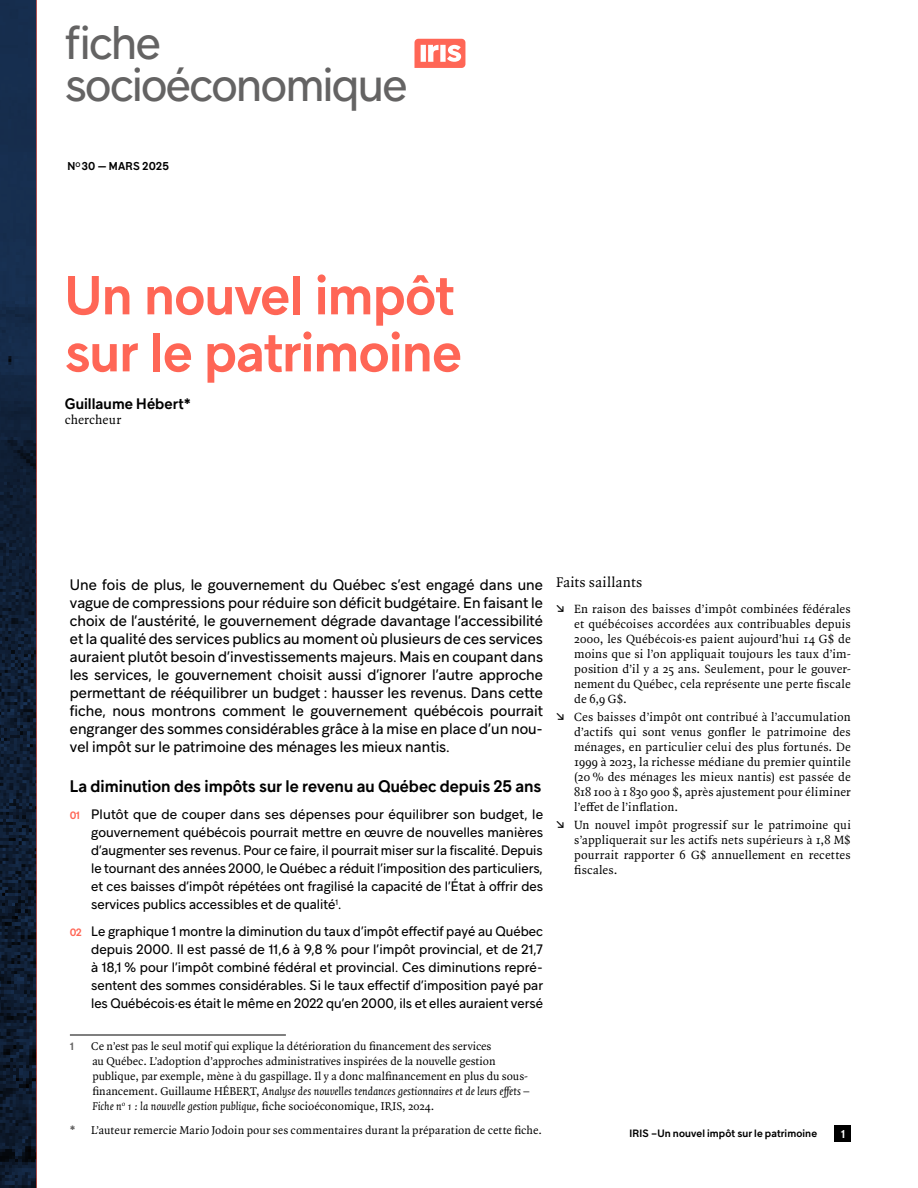
<style>
.page{position:relative;width:918px;height:1188px;background:#fff}
.page>*{position:absolute;margin:0;border:0;box-sizing:border-box;transform-origin:0 0}
.t1{font:600 54px/57px "Guillon";letter-spacing:-.01em;color:#ff6656}
.t2{font:46.5px/42px "Guillon";letter-spacing:-.04em;color:#646363}
.t3{font:600 16.5px "Guillon";color:#000}
.t4{font:15px/18px "Guillon";color:#000;text-align:justify}
.t5{font:600 15px "Guillon";letter-spacing:.005em;color:#000}
.t6{font:15px "Quadraat Pro";letter-spacing:.025em;color:#000}
.t7{font:13.5px/18px "Guillon";color:#000;text-align:justify}
.t8{font:13.5px "Quadraat Pro";letter-spacing:.01em;color:#000}
.t9{font:12.75px/15px "Quadraat Pro";letter-spacing:.01em;color:#000;text-align:justify}
.t10{font:12px/15px "Quadraat Pro";color:#000}
.t11{font:600 11.25px "Guillon";letter-spacing:.02em;color:#000}
.t12{font:600 11.25px "Guillon";color:#fff}
.t13{font:600 10.5px "Guillon";letter-spacing:.01em;color:#000}
.t14{font:600 10.5px "Guillon";color:#626161}
.s1{font-weight:600;font-size:10.5px;color:#ff6656}
.s2{font-style:italic}
.s3{font-family:"Guillon";font-weight:600;color:#626161}
.s4{font-family:"Guillon"}
</style>
<div class="page">
<div style="left:834px;top:1126px;width:16px;height:16px;background:#000"></div>
<img style="left:0;top:0;width:36px;height:1188px">
<svg style="left:414px;top:39px;width:51px;height:29px"></svg>
<hr style="left:70px;top:1035px;width:216px;height:1px;background:#000">
<h2 class="t2" style="left:65px;top:20px;width:344px">fiche socioéconomique</h2>
<p class="t11" style="left:67px;top:159px;width:103px">N<sup>O</sup> 30 — MARS 2025</p>
<h1 class="t1" style="left:65px;top:265px;width:399px">Un nouvel impôt sur le patrimoine</h1>
<p class="t5" style="left:65px;top:394px;width:128px">Guillaume Hébert*</p>
<p class="t8" style="left:65px;top:410px;width:58px">chercheur</p>
<p class="t4" style="left:70px;top:575px;width:475px">Une fois de plus, le gouvernement du Québec s’est engagé dans une vague de compressions pour réduire son déficit budgétaire. En faisant le choix de l’austérité, le gouvernement dégrade davantage l’accessibilité et la qualité des services publics au moment où plusieurs de ces services auraient plutôt besoin d’investissements majeurs. Mais en coupant dans les services, le gouvernement choisit aussi d’ignorer l’autre approche permettant de rééquilibrer un budget : hausser les revenus. Dans cette fiche, nous montrons comment le gouvernement québécois pourrait engranger des sommes considérables grâce à la mise en place d’un nou&shy;vel impôt sur le patrimoine des ménages les mieux nantis.</p>
<p class="t3" style="left:70px;top:776px;width:473px">La diminution des impôts sur le revenu au Québec depuis 25 ans</p>
<p class="t7" style="left:91px;top:805px;width:454px;text-indent:-21px"><span class="s1">01</span> Plutôt que de couper dans ses dépenses pour équilibrer son budget, le gouvernement québécois pourrait mettre en œuvre de nouvelles manières d’augmenter ses revenus. Pour ce faire, il pourrait miser sur la fiscalité. Depuis le tournant des années 2000, le Québec a réduit l’imposition des particuliers, et ces baisses d’impôt répétées ont fragilisé la capacité de l’État à offrir des services publics accessibles et de qualité<sup>1</sup>.</p>
<p class="t7" style="left:91px;top:922px;width:453px;text-indent:-21px"><span class="s1">02</span> Le graphique 1 montre la diminution du taux d’impôt effectif payé au Québec depuis 2000. Il est passé de 11,6 à 9,8 % pour l’impôt provincial, et de 21,7 à 18,1 % pour l’impôt combiné fédéral et provincial. Ces diminutions repré&shy;sentent des sommes considérables. Si le taux effectif d’imposition payé par les Québécois·es était le même en 2022 qu’en 2000, ils et elles auraient versé</p>
<p class="t14" style="left:70px;top:1040px;width:5px">1</p>
<p class="t10" style="left:91px;top:1038px;width:440px">Ce n’est pas le seul motif qui explique la détérioration du financement des services<br>au Québec. L’adoption d’approches administratives inspirées de la nouvelle gestion publique, par exemple, mène à du gaspillage. Il y a donc malfinancement en plus du sous&shy;financement. Guillaume HÉBERT, <span class="s2">Analyse des nouvelles tendances gestionnaires et de leurs effets</span> – <span class="s2">Fiche n</span><sup>o</sup> <span class="s2">1 : la nouvelle gestion publique</span>, fiche socioéconomique, IRIS, 2024.</p>
<p class="t10" style="left:70px;top:1122px;width:474px"><span class="s3">*</span> L’auteur remercie Mario Jodoin pour ses commentaires durant la préparation de cette fiche.</p>
<p class="t6" style="left:556px;top:572px;width:88px">Faits saillants</p>
<p class="t9" style="left:574px;top:601px;width:278px;text-indent:-18px"><span class="s4">↘</span> En raison des baisses d’impôt combinées fédérales et québécoises accordées aux contribuables depuis 2000, les Québécois·es paient aujourd’hui 14 G$ de moins que si l’on appliquait toujours les taux d’im&shy;position d’il y a 25 ans. Seulement, pour le gouver&shy;nement du Québec, cela représente une perte fiscale de 6,9 G$.</p>
<p class="t9" style="left:574px;top:709px;width:278px;text-indent:-18px"><span class="s4">↘</span> Ces baisses d’impôt ont contribué à l’accumulation d’actifs qui sont venus gonfler le patrimoine des ménages, en particulier celui des plus fortunés. De 1999 à 2023, la richesse médiane du premier quintile (20 % des ménages les mieux nantis) est passée de 818 100 à 1 830 900 $, après ajustement pour éliminer l’effet de l’inflation.</p>
<p class="t9" style="left:574px;top:817px;width:278px;text-indent:-18px"><span class="s4">↘</span> Un nouvel impôt progressif sur le patrimoine qui s’appliquerait sur les actifs nets supérieurs à 1,8 M$ pourrait rapporter 6 G$ annuellement en recettes fiscales.</p>
<p class="t13" style="left:630px;top:1127px;width:189px">IRIS –Un nouvel impôt sur le patrimoine</p>
<p class="t12" style="left:841px;top:1127px;width:6px">1</p>
</div>
